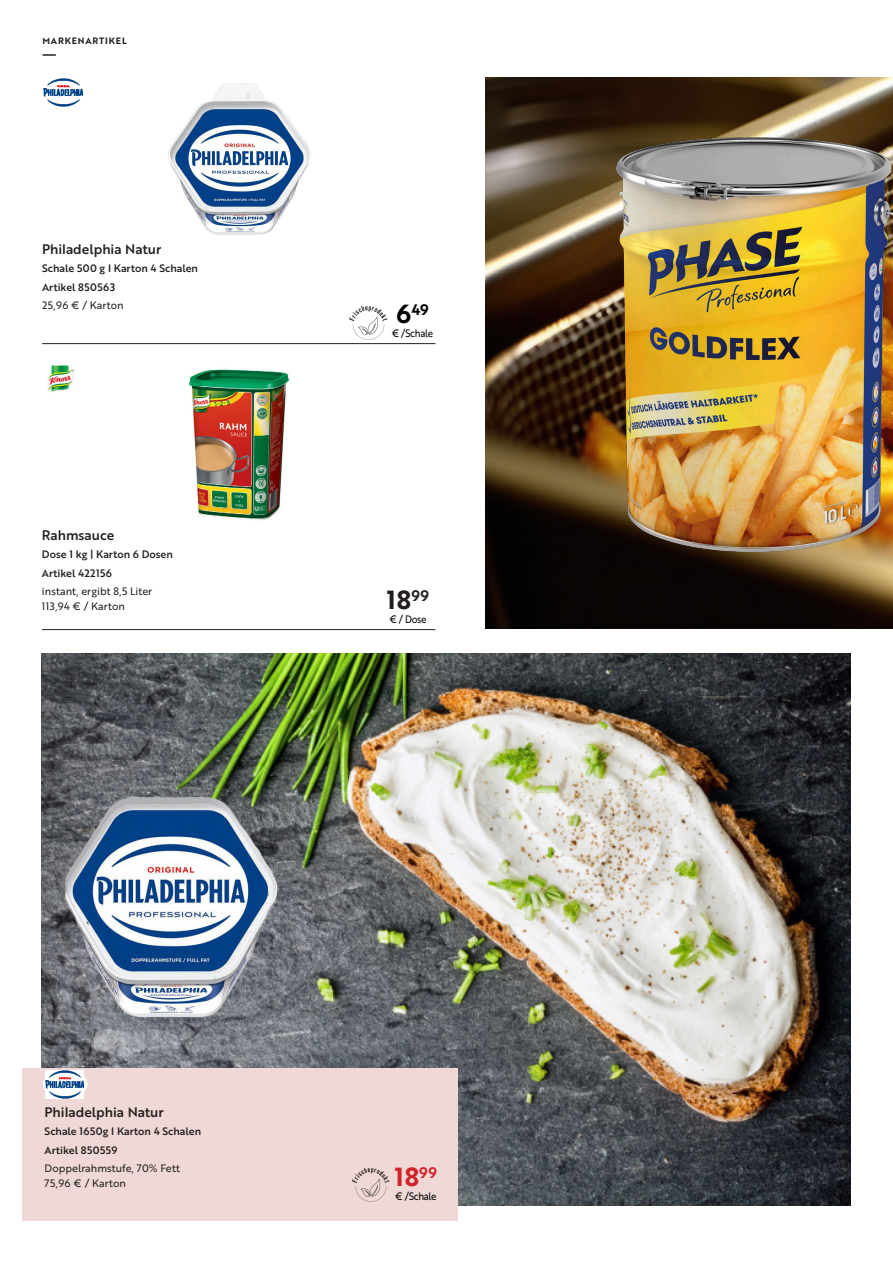
<style>
.page{position:relative;width:893px;height:1263px;background:#fff}
.page>*{position:absolute;margin:0;border:0;box-sizing:border-box;transform-origin:0 0}
.t1{font:25.5px "Brother 1816 Bold";color:#d1232a}
.t2{font:25.5px "Brother 1816 Bold";color:#231f20}
.t3{font:14.85px "Brother 1816 Bold";color:#000}
.t4{font:13.5px "Brother 1816 Medium";color:#231f20}
.t5{font:10.5px "Brother 1816 Regular";color:#231f20}
.t6{font:10.5px "Brother 1816 Medium";color:#231f20}
.t7{font:10.5px "Brother 1816 Medium";letter-spacing:.025em;color:#231f20}
.t8{font:10.5px "Brother 1816 Regular";letter-spacing:-.03em;color:#000;scale:.9 1}
.t9{font:9px "Brother 1816 Bold";letter-spacing:.09em;color:#231f20}
.s1{font-size:25.5px}
</style>
<div class="page">
<svg style="left:43px;top:54px;width:13px;height:2px"></svg>
<img style="left:42px;top:654px;width:808px;height:552px">
<div style="left:23px;top:1068px;width:435px;height:153px;background:#efd8d6"></div>
<img style="left:352px;top:1168px;width:38px;height:34px">
<div style="left:43px;top:1070px;width:44px;height:29px;background:#fff;border-radius:50%"></div>
<img style="left:45px;top:1070px;width:39px;height:28px">
<img style="left:54px;top:785px;width:231px;height:235px">
<img style="left:168px;top:83px;width:143px;height:152px">
<hr style="left:42px;top:343px;width:287px;height:1px;background:#231f20">
<hr style="left:329px;top:343px;width:106px;height:1px;background:#231f20">
<img style="left:349px;top:306px;width:39px;height:33px">
<svg style="left:41px;top:78px;width:45px;height:29px"></svg>
<img style="left:44px;top:79px;width:38px;height:27px">
<img style="left:486px;top:78px;width:407px;height:550px">
<img style="left:616px;top:137px;width:277px;height:415px">
<img style="left:189px;top:369px;width:100px;height:151px">
<img style="left:48px;top:365px;width:27px;height:27px">
<hr style="left:42px;top:629px;width:287px;height:1px;background:#231f20">
<hr style="left:329px;top:629px;width:106px;height:1px;background:#231f20">
<p class="t9" style="left:43px;top:34px;width:86px">MARKENARTIKEL</p>
<p class="t4" style="left:42px;top:239px;width:121px">Philadelphia Natur</p>
<p class="t6" style="left:42px;top:260px;width:157px">Schale 500 g I Karton 4 Schalen</p>
<p class="t7" style="left:42px;top:279px;width:75px">Artikel 850563</p>
<p class="t5" style="left:42px;top:297px;width:83px">25,96 € / Karton</p>
<p class="t3" style="left:396px;top:298px;width:34px"><span class="s1">6</span>49</p>
<p class="t8" style="left:392px;top:325px;width:48px">€ /Schale</p>
<p class="t4" style="left:42px;top:525px;width:74px">Rahmsauce</p>
<p class="t6" style="left:42px;top:546px;width:132px">Dose 1 kg | Karton 6 Dosen</p>
<p class="t6" style="left:42px;top:565px;width:72px">Artikel 422156</p>
<p class="t5" style="left:42px;top:583px;width:112px">instant, ergibt 8,5 Liter</p>
<p class="t5" style="left:42px;top:598px;width:84px">113,94 € / Karton</p>
<p class="t2" style="left:387px;top:581px;width:44px">18<sup>99</sup></p>
<p class="t8" style="left:389px;top:611px;width:43px">€ / Dose</p>
<p class="t4" style="left:45px;top:1102px;width:121px">Philadelphia Natur</p>
<p class="t6" style="left:45px;top:1123px;width:158px">Schale 1650g I Karton 4 Schalen</p>
<p class="t7" style="left:45px;top:1142px;width:74px">Artikel 850559</p>
<p class="t5" style="left:45px;top:1160px;width:137px">Doppelrahmstufe, 70% Fett</p>
<p class="t5" style="left:45px;top:1175px;width:83px">75,96 € / Karton</p>
<p class="t1" style="left:395px;top:1158px;width:44px">18<sup>99</sup></p>
<p class="t8" style="left:395px;top:1188px;width:48px">€ /Schale</p>
</div>
